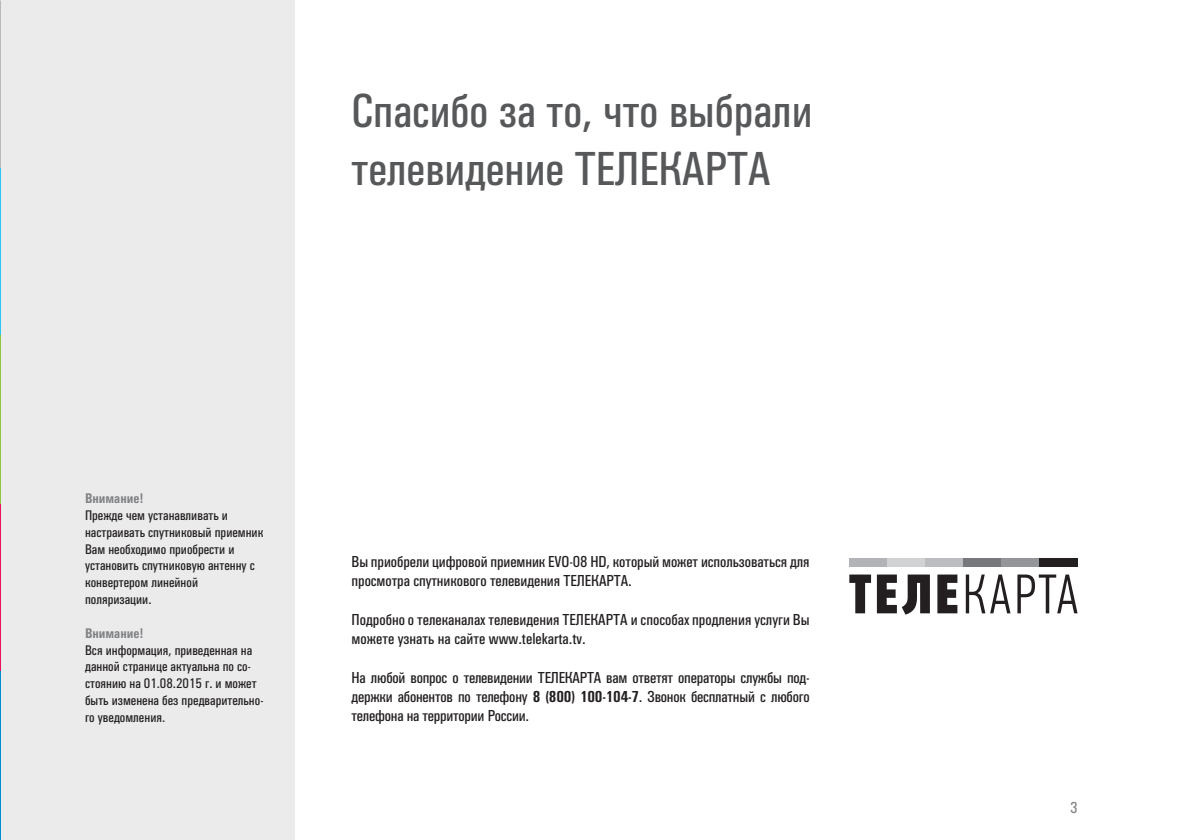
<style>
.page{position:relative;width:1191px;height:840px;background:#fff}
.page>*{position:absolute;margin:0;border:0;box-sizing:border-box;transform-origin:0 0}
.t1{font:48px/57.6px "Univers Cond C";color:#57585a}
.t2{font:16px/19.2px "Univers Cond C";letter-spacing:-.005em;color:#231f20}
.t3{font:16px "Univers Cond C";color:#808285}
.t4{font:14px/16.8px "Univers Cond C";color:#231f20}
.t5{font:700 14px "Univers Cond C";color:#808285}
.s1{font-weight:700}
</style>
<div class="page">
<div style="left:0;top:0;width:295px;height:839px;background:#ebebec"></div>
<svg style="left:849px;top:574px;width:108px;height:40px"></svg>
<svg style="left:965px;top:574px;width:45px;height:39px"></svg>
<svg style="left:1017px;top:574px;width:60px;height:39px"></svg>
<div style="left:849px;top:557px;width:38px;height:9px;background:#b2b3b7"></div>
<div style="left:887px;top:557px;width:38px;height:9px;background:#d1d2d4"></div>
<div style="left:925px;top:557px;width:38px;height:9px;background:#bcbdc0"></div>
<div style="left:963px;top:557px;width:38px;height:9px;background:#76787b"></div>
<div style="left:1001px;top:557px;width:38px;height:9px;background:#939598"></div>
<div style="left:1039px;top:557px;width:38px;height:9px;background:#231f20"></div>
<h1 class="t1" style="left:351px;top:83px;width:462px">Спасибо за то, что выбрали телевидение ТЕЛЕКАРТА</h1>
<p class="t5" style="left:85px;top:490px;width:60px">Внимание!</p>
<p class="t4" style="left:85px;top:507px;width:180px">Прежде чем устанавливать и настраивать спутниковый приемник<br>Вам необходимо приобрести и установить спутниковую антенну с конвертером линейной поляризации.</p>
<p class="t5" style="left:85px;top:624px;width:60px">Внимание!</p>
<p class="t4" style="left:85px;top:641px;width:180px">Вся информация, приведенная на данной странице актуальна по со&shy;стоянию на 01.08.2015 г. и может быть изменена без предварительно&shy;го уведомления.</p>
<p class="t2" style="left:351px;top:552px;width:459px">Вы приобрели цифровой приемник EVO-08 HD, который может использоваться для просмотра спутникового телевидения ТЕЛЕКАРТА.</p>
<p class="t2" style="left:351px;top:609px;width:459px">Подробно о телеканалах телевидения ТЕЛЕКАРТА и способах продления услуги Вы можете узнать на сайте www.telekarta.tv.</p>
<p class="t2" style="left:351px;top:667px;width:459px;text-align:justify">На любой вопрос о телевидении ТЕЛЕКАРТА вам ответят операторы службы под&shy;держки абонентов по телефону <span class="s1">8 (800) 100-104-7</span>. Звонок бесплатный с любого телефона на территории России.</p>
<p class="t3" style="left:1070px;top:798px;width:9px">3</p>
</div>
